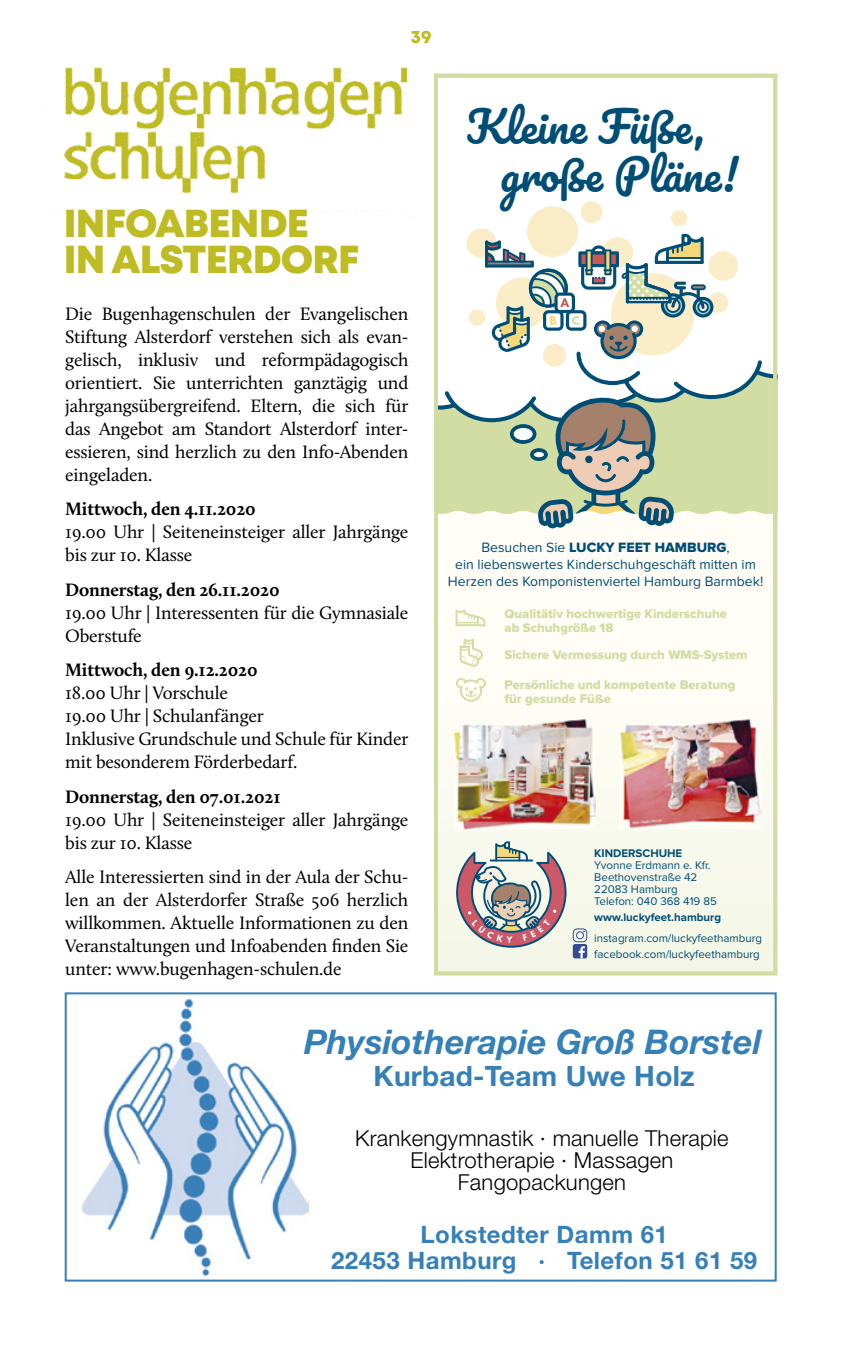
<style>
.page{position:relative;width:851px;height:1361px;background:#fff}
.page>*{position:absolute;margin:0;border:0;box-sizing:border-box;transform-origin:0 0}
.t1{font:43px/48px "Pacifico";color:#004d75}
.t2{font:800 39px/36px "Mont";letter-spacing:-.02em;color:#bfbb22}
.t3{font:italic 700 34px "Helvetica Neue LT";color:#3580b8}
.t4{font:700 28px "Helvetica Neue LT";letter-spacing:.01em;color:#3580b8}
.t5{font:700 24px/26px "Helvetica Neue LT";letter-spacing:.02em;color:#3580b8;text-align:center}
.t6{font:300 22px/22px "Helvetica Neue LT";letter-spacing:.01em;color:#000;text-align:center}
.GBB_20_00_CALL_TEXT{font:18.6px/23px "Calluna";letter-spacing:-.01em;color:#000}
.GBB_20_00_CALL_TEXT-2{font:700 18.6px "Calluna";letter-spacing:-.01em;color:#000}
.t7{font:800 18px "Mont";color:#bfbb22}
.t8{font:14px/16.8px "Proxima Nova";color:#004d75;text-align:center}
.t9{font:13px/14px "Proxima Nova Extrabld";color:#d0dca2}
.t10{font:11.6px/12px "Proxima Nova";color:#004d75}
.s1{font-family:"Proxima Nova Extrabld"}
.s2{font-weight:700}
</style>
<div class="page">
<div style="left:580px;top:201px;width:22px;height:22px;background:#faecc7;border-radius:50%"></div>
<svg style="left:439px;top:206px;width:333px;height:322px"></svg>
<svg style="left:455px;top:609px;width:32px;height:93px"></svg>
<div style="left:434px;top:703px;width:343px;height:272px;background:#f7f8ec"></div>
<svg style="left:456px;top:841px;width:110px;height:106px"></svg>
<img style="left:454px;top:718px;width:141px;height:110px">
<img style="left:619px;top:718px;width:142px;height:110px">
<div style="left:434px;top:74px;width:343px;height:901px;border:4px solid #d0dca2"></div>
<svg style="left:572px;top:928px;width:15px;height:30px"></svg>
<img style="left:82px;top:997px;width:226px;height:280px">
<div style="left:65px;top:992px;width:711px;height:289px;border:2px solid #3580b8"></div>
<img style="left:40px;top:67px;width:370px;height:149px">
<p class="t7" style="left:411px;top:25px;width:22px">39</p>
<p class="t2" style="left:64px;top:206px;width:297px">INFOABENDE<br>IN ALSTERDORF</p>
<p class="GBB_20_00_CALL_TEXT" style="left:65px;top:302px;width:345px;text-align:justify">Die Bugenhagenschulen der Evangelischen Stiftung Alsterdorf verstehen sich als evan&shy;gelisch, inklusiv und reformpädagogisch orientiert. Sie unterrichten ganztägig und jahrgangsübergreifend. Eltern, die sich für das Angebot am Standort Alsterdorf inter&shy;essieren, sind herzlich zu den Info-Abenden eingeladen.</p>
<p class="GBB_20_00_CALL_TEXT-2" style="left:65px;top:497px;width:192px">Mittwoch, den 4.11.2020</p>
<p class="GBB_20_00_CALL_TEXT" style="left:65px;top:520px;width:345px">19.00 Uhr | Seiteneinsteiger aller Jahrgänge bis zur 10. Klasse</p>
<p class="GBB_20_00_CALL_TEXT-2" style="left:65px;top:578px;width:216px">Donnerstag, den 26.11.2020</p>
<p class="GBB_20_00_CALL_TEXT" style="left:65px;top:601px;width:344px">19.00 Uhr | Interessenten für die Gymnasiale<br>Oberstufe</p>
<p class="GBB_20_00_CALL_TEXT-2" style="left:65px;top:658px;width:194px">Mittwoch, den 9.12.2020</p>
<p class="GBB_20_00_CALL_TEXT" style="left:65px;top:681px;width:164px">18.00 Uhr | Vorschule</p>
<p class="GBB_20_00_CALL_TEXT" style="left:65px;top:704px;width:200px">19.00 Uhr | Schulanfänger</p>
<p class="GBB_20_00_CALL_TEXT" style="left:65px;top:727px;width:345px">Inklusive Grundschule und Schule für Kinder mit besonderem Förderbedarf.</p>
<p class="GBB_20_00_CALL_TEXT-2" style="left:65px;top:785px;width:217px">Donnerstag, den 07.01.2021</p>
<p class="GBB_20_00_CALL_TEXT" style="left:65px;top:808px;width:345px">19.00 Uhr | Seiteneinsteiger aller Jahrgänge bis zur 10. Klasse</p>
<p class="GBB_20_00_CALL_TEXT" style="left:65px;top:865px;width:345px;text-align:justify">Alle Interessierten sind in der Aula der Schu&shy;len an der Alsterdorfer Straße 506 herzlich willkommen. Aktuelle Informationen zu den Veranstaltungen und Infoabenden finden Sie unter: www.bugenhagen-schulen.de</p>
<p class="t1" style="left:500px;top:105px;width:239px;text-indent:-34px">Kleine Füße, große Pläne!</p>
<p class="t8" style="left:448px;top:539px;width:317px">Besuchen Sie <span class="s1">LUCKY FEET HAMBURG</span>,<br>ein liebenswertes Kinderschuhgeschäft mitten im<br>Herzen des Komponistenviertel Hamburg Barmbek!</p>
<p class="t9" style="left:504px;top:607px;width:224px">Qualitätiv hochwertige Kinderschuhe ab Schuhgröße 18</p>
<p class="t9" style="left:504px;top:648px;width:244px">Sichere Vermessung durch WMS-System</p>
<p class="t9" style="left:504px;top:678px;width:232px">Persönliche und kompetente Beratung für gesunde Füße</p>
<p class="t10" style="left:594px;top:847px;width:124px"><span class="s2">KINDERSCHUHE<br></span>Yvonne Erdmann e. Kfr.<br>Beethovenstraße 42<br>22083 Hamburg<br>Telefon: 040 368 419 85</p>
<p class="t10" style="left:594px;top:906px;width:169px;line-height:21.4px"><span class="s2">www.luckyfeet.hamburg </span>instagram.com/luckyfeethamburg</p>
<p class="t10" style="left:594px;top:948px;width:167px">facebook.com/luckyfeethamburg</p>
<p class="t3" style="left:304px;top:1021px;width:459px">Physiotherapie Groß Borstel</p>
<p class="t4" style="left:373px;top:1059px;width:323px">Kurbad-Team Uwe Holz</p>
<p class="t6" style="left:355px;top:1127px;width:375px">Krankengymnastik · manuelle Therapie<br>Elektrotherapie · Massagen<br>Fangopackungen</p>
<p class="t5" style="left:331px;top:1220px;width:427px">Lokstedter Damm 61<br>22453 Hamburg · Telefon 51 61 59</p>
</div>
